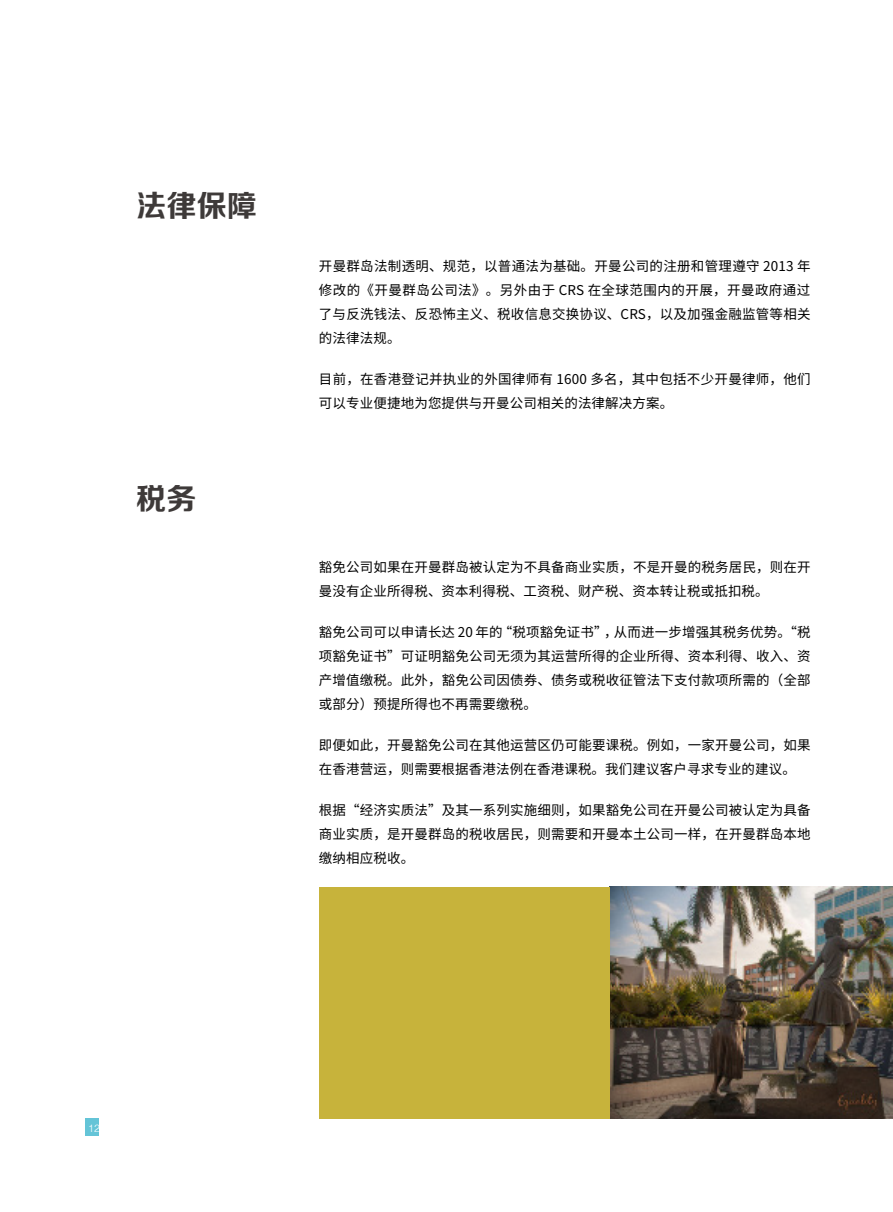
<style>
.page{position:relative;width:893px;height:1212px;background:#fff}
.page>*{position:absolute;margin:0;border:0;box-sizing:border-box;transform-origin:0 0}
.t1{font:30px "FZZCHK GBK1 0";letter-spacing:.01em;color:#3e3a39}
.t2{font:13.5px/24px "Noto Sans Hans";letter-spacing:.01em;color:#000;text-align:justify}
.t3{font:300 10.5px "Helvetica";color:#fff}
</style>
<div class="page">
<div style="left:85px;top:1118px;width:14px;height:18px;background:#64c4d7"></div>
<img style="left:609px;top:887px;width:284px;height:231px">
<div style="left:319px;top:887px;width:290px;height:231px;background:#c7b33b"></div>
<h1 class="t1" style="left:136px;top:189px;width:122px">法律保障</h1>
<h1 class="t1" style="left:136px;top:482px;width:62px">税务</h1>
<p class="t2" style="left:319px;top:254px;width:493px">开曼群岛法制透明、规范，以普通法为基础。开曼公司的注册和管理遵守 2013 年修改的《开曼群岛公司法》。另外由于 CRS 在全球范围内的开展，开曼政府通过了与反洗钱法、反恐怖主义、税收信息交换协议、CRS，以及加强金融监管等相关的法律法规。</p>
<p class="t2" style="left:319px;top:367px;width:493px">目前，在香港登记并执业的外国律师有 1600 多名，其中包括不少开曼律师，他们可以专业便捷地为您提供与开曼公司相关的法律解决方案。</p>
<p class="t2" style="left:319px;top:555px;width:493px">豁免公司如果在开曼群岛被认定为不具备商业实质，不是开曼的税务居民，则在开曼没有企业所得税、资本利得税、工资税、财产税、资本转让税或抵扣税。</p>
<p class="t2" style="left:319px;top:620px;width:493px">豁免公司可以申请长达 20 年的“税项豁免证书”，从而进一步增强其税务优势。“税项豁免证书”可证明豁免公司无须为其运营所得的企业所得、资本利得、收入、资产增值缴税。此外，豁免公司因债券、债务或税收征管法下支付款项所需的（全部或部分）预提所得也不再需要缴税。</p>
<p class="t2" style="left:319px;top:733px;width:493px">即便如此，开曼豁免公司在其他运营区仍可能要课税。例如，一家开曼公司，如果在香港营运，则需要根据香港法例在香港课税。我们建议客户寻求专业的建议。</p>
<p class="t2" style="left:319px;top:798px;width:493px">根据“经济实质法”及其一系列实施细则，如果豁免公司在开曼公司被认定为具备商业实质，是开曼群岛的税收居民，则需要和开曼本土公司一样，在开曼群岛本地缴纳相应税收。</p>
<p class="t3" style="left:88px;top:1119px;width:13px">12</p>
</div>
